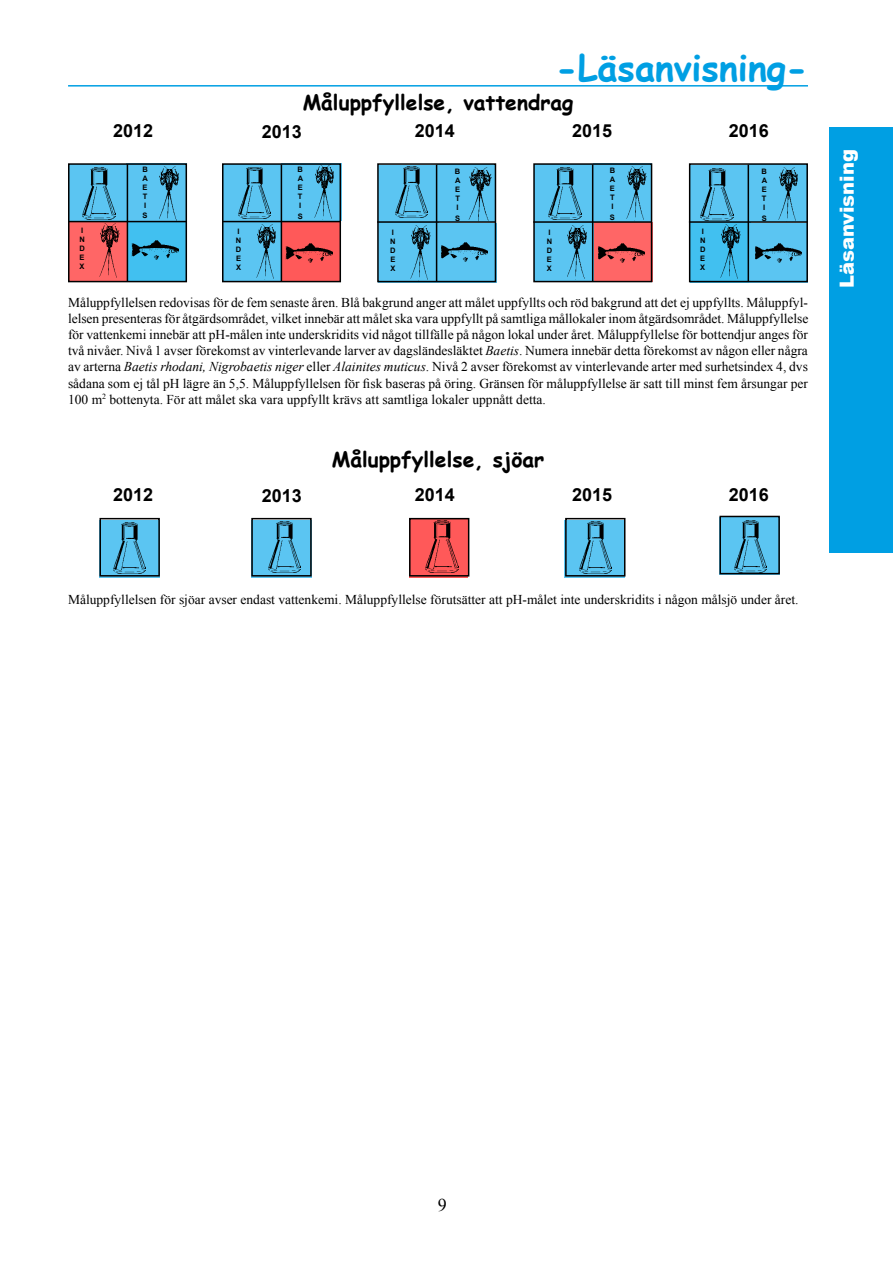
<style>
.page{position:relative;width:893px;height:1263px;background:#fff}
.page>*{position:absolute;margin:0;border:0;box-sizing:border-box;transform-origin:0 0}
.t1{font:700 36px "Comic Sans MS";color:#009fe3}
.t2{font:700 21px "Comic Sans MS";color:#000}
.t3{font:900 19.5px "Arial";color:#fff}
.t4{font:700 18px "Arial";color:#000}
.t5{font:18px "Times New Roman";color:#000}
.t6{font:13.5px/16.2px "Times New Roman";color:#000;text-align:justify}
.t7{font:700 7.5px/9px "Arial";color:#000;text-align:justify}
.s1{font-style:italic}
</style>
<div class="page">
<hr style="left:68px;top:85px;width:740px;height:2px;background:#009fe3">
<div style="left:410px;top:519px;width:58px;height:59px;background:#ff5959"></div>
<div style="left:719px;top:517px;width:61px;height:58px;background:#5bc5f2"></div>
<div style="left:565px;top:520px;width:60px;height:57px;background:#5bc5f2"></div>
<div style="left:252px;top:520px;width:60px;height:57px;background:#5bc5f2"></div>
<div style="left:100px;top:520px;width:60px;height:57px;background:#5bc5f2"></div>
<div style="left:690px;top:222px;width:61px;height:60px;background:#41c0f0"></div>
<div style="left:749px;top:164px;width:58px;height:58px;background:#5bc5f2"></div>
<div style="left:750px;top:223px;width:58px;height:59px;background:#5bc5f2"></div>
<div style="left:690px;top:165px;width:60px;height:58px;background:#5bc5f2"></div>
<div style="left:535px;top:221px;width:60px;height:60px;background:#5bc5f2"></div>
<div style="left:593px;top:163px;width:59px;height:59px;background:#5bc5f2"></div>
<div style="left:594px;top:222px;width:58px;height:59px;background:#f66"></div>
<div style="left:535px;top:164px;width:60px;height:58px;background:#5bc5f2"></div>
<div style="left:379px;top:222px;width:60px;height:60px;background:#5bc5f2"></div>
<div style="left:437px;top:164px;width:59px;height:58px;background:#5bc5f2"></div>
<div style="left:438px;top:223px;width:58px;height:59px;background:#5bc5f2"></div>
<div style="left:379px;top:165px;width:60px;height:58px;background:#5bc5f2"></div>
<div style="left:223px;top:222px;width:60px;height:59px;background:#5bc5f2"></div>
<div style="left:281px;top:163px;width:60px;height:58px;background:#5bc5f2"></div>
<div style="left:282px;top:222px;width:58px;height:59px;background:#ff5959"></div>
<div style="left:223px;top:164px;width:60px;height:58px;background:#5bc5f2"></div>
<div style="left:68px;top:222px;width:60px;height:59px;background:#f66"></div>
<div style="left:126px;top:163px;width:61px;height:58px;background:#5bc5f2"></div>
<div style="left:127px;top:222px;width:59px;height:59px;background:#41c0f0"></div>
<div style="left:68px;top:164px;width:60px;height:58px;background:#5bc5f2"></div>
<img style="left:238px;top:167px;width:32px;height:52px">
<img style="left:314px;top:166px;width:20px;height:53px">
<img style="left:755px;top:243px;width:47px;height:19px">
<div style="left:68px;top:163px;width:119px;height:119px;border:2px solid #000"></div>
<hr style="left:127px;top:164px;width:1px;height:117px;background:#000">
<hr style="left:68px;top:221px;width:119px;height:1px;background:#000">
<div style="left:222px;top:163px;width:119px;height:119px;border:2px solid #000"></div>
<hr style="left:281px;top:165px;width:1px;height:116px;background:#000">
<hr style="left:222px;top:221px;width:119px;height:1px;background:#000">
<div style="left:377px;top:163px;width:119px;height:119px;border:2px solid #000"></div>
<hr style="left:436px;top:165px;width:1px;height:116px;background:#000">
<hr style="left:377px;top:221px;width:119px;height:2px;background:#000">
<div style="left:533px;top:163px;width:119px;height:119px;border:2px solid #000"></div>
<hr style="left:592px;top:165px;width:1px;height:116px;background:#000">
<hr style="left:533px;top:221px;width:119px;height:2px;background:#000">
<div style="left:689px;top:163px;width:119px;height:119px;border:2px solid #000"></div>
<hr style="left:748px;top:165px;width:1px;height:116px;background:#000">
<hr style="left:689px;top:221px;width:118px;height:2px;background:#000">
<img style="left:721px;top:224px;width:19px;height:55px">
<img style="left:549px;top:168px;width:32px;height:51px">
<img style="left:627px;top:166px;width:19px;height:54px">
<img style="left:83px;top:168px;width:32px;height:52px">
<img style="left:159px;top:167px;width:20px;height:54px">
<img style="left:395px;top:166px;width:33px;height:52px">
<img style="left:469px;top:167px;width:22px;height:54px">
<img style="left:256px;top:225px;width:20px;height:54px">
<img style="left:411px;top:226px;width:19px;height:54px">
<img style="left:701px;top:168px;width:32px;height:52px">
<img style="left:778px;top:167px;width:20px;height:54px">
<img style="left:598px;top:243px;width:47px;height:19px">
<img style="left:100px;top:224px;width:19px;height:54px">
<img style="left:441px;top:242px;width:47px;height:19px">
<img style="left:132px;top:241px;width:47px;height:19px">
<img style="left:286px;top:243px;width:47px;height:19px">
<img style="left:567px;top:225px;width:20px;height:54px">
<div style="left:99px;top:518px;width:61px;height:58px;border:2px solid #000"></div>
<div style="left:251px;top:518px;width:61px;height:58px;border:2px solid #000"></div>
<div style="left:409px;top:518px;width:60px;height:58px;border:2px solid #000"></div>
<div style="left:565px;top:518px;width:60px;height:58px;border:2px solid #000"></div>
<div style="left:719px;top:516px;width:61px;height:58px;border:2px solid #000"></div>
<img style="left:268px;top:521px;width:33px;height:52px">
<img style="left:579px;top:522px;width:32px;height:51px">
<img style="left:426px;top:520px;width:32px;height:52px">
<img style="left:734px;top:521px;width:33px;height:51px">
<img style="left:113px;top:522px;width:32px;height:52px">
<div style="left:829px;top:128px;width:64px;height:425px;background:#009fe3"></div>
<h3 class="t4" style="left:113px;top:119px;width:42px">2012</h3>
<p class="t7" style="left:142px;top:165px;width:7px">B A E T I</p>
<p class="t7" style="left:143px;top:211px;width:7px">S</p>
<h1 class="t1" style="left:556px;top:41px;width:254px">-Läsanvisning-</h1>
<h2 class="t2" style="left:303px;top:87px;width:272px">Måluppfyllelse, vattendrag</h2>
<h3 class="t4" style="left:262px;top:120px;width:42px">2013</h3>
<h3 class="t4" style="left:415px;top:119px;width:42px">2014</h3>
<h3 class="t4" style="left:572px;top:119px;width:42px">2015</h3>
<h3 class="t4" style="left:729px;top:119px;width:42px">2016</h3>
<p class="t7" style="left:610px;top:166px;width:7px">B A E T I</p>
<p class="t7" style="left:610px;top:213px;width:7px">S</p>
<p class="t7" style="left:298px;top:165px;width:7px">B A E T I</p>
<p class="t7" style="left:298px;top:212px;width:7px">S</p>
<p class="t7" style="left:761px;top:167px;width:7px">B A E T I</p>
<p class="t7" style="left:762px;top:214px;width:7px">S</p>
<p class="t7" style="left:455px;top:167px;width:7px">B A E T I</p>
<p class="t7" style="left:455px;top:214px;width:7px">S</p>
<p class="t7" style="left:79px;top:226px;width:7px;text-align:left">I<br>N<br>D<br>E<br>X</p>
<p class="t7" style="left:547px;top:228px;width:7px;text-align:left">I<br>N<br>D<br>E<br>X</p>
<p class="t7" style="left:236px;top:228px;width:7px;text-align:left">I<br>N<br>D<br>E<br>X</p>
<p class="t7" style="left:390px;top:228px;width:7px;text-align:left">I<br>N<br>D<br>E<br>X</p>
<p class="t7" style="left:700px;top:227px;width:7px;text-align:left">I<br>N<br>D<br>E<br>X</p>
<p class="t6" style="left:68px;top:294px;width:742px">Måluppfyllelsen redovisas för de fem senaste åren. Blå bakgrund anger att målet uppfyllts och röd bakgrund att det ej uppfyllts. Måluppfyl&shy;lelsen presenteras för åtgärdsområdet, vilket innebär att målet ska vara uppfyllt på samtliga mållokaler inom åtgärdsområdet. Måluppfyllelse för vattenkemi innebär att pH-målen inte underskridits vid något tillfälle på någon lokal under året. Måluppfyllelse för bottendjur anges för två nivåer. Nivå 1 avser förekomst av vinterlevande larver av dagsländesläktet <span class="s1">Baetis</span>. Numera innebär detta förekomst av någon eller några av arterna <span class="s1">Baetis rhodani, Nigrobaetis niger</span> eller <span class="s1">Alainites muticus</span>. Nivå 2 avser förekomst av vinterlevande arter med surhetsindex 4, dvs sådana som ej tål pH lägre än 5,5. Måluppfyllelsen för fisk baseras på öring. Gränsen för måluppfyllelse är satt till minst fem årsungar per 100 m<sup>2</sup> bottenyta. För att målet ska vara uppfyllt krävs att samtliga lokaler uppnått detta.</p>
<h2 class="t2" style="left:332px;top:444px;width:214px">Måluppfyllelse, sjöar</h2>
<h3 class="t4" style="left:113px;top:482px;width:42px">2012</h3>
<h3 class="t4" style="left:262px;top:483px;width:42px">2013</h3>
<h3 class="t4" style="left:415px;top:482px;width:42px">2014</h3>
<h3 class="t4" style="left:572px;top:482px;width:42px">2015</h3>
<h3 class="t4" style="left:729px;top:482px;width:42px">2016</h3>
<h3 class="t3" style="left:833px;top:288px;width:141px;rotate:-90deg">Läsanvisning</h3>
<p class="t6" style="left:68px;top:592px;width:732px">Måluppfyllelsen för sjöar avser endast vattenkemi. Måluppfyllelse förutsätter att pH-målet inte underskridits i någon målsjö under året.</p>
<h3 class="t5" style="left:438px;top:1193px;width:10px">9</h3>
</div>
